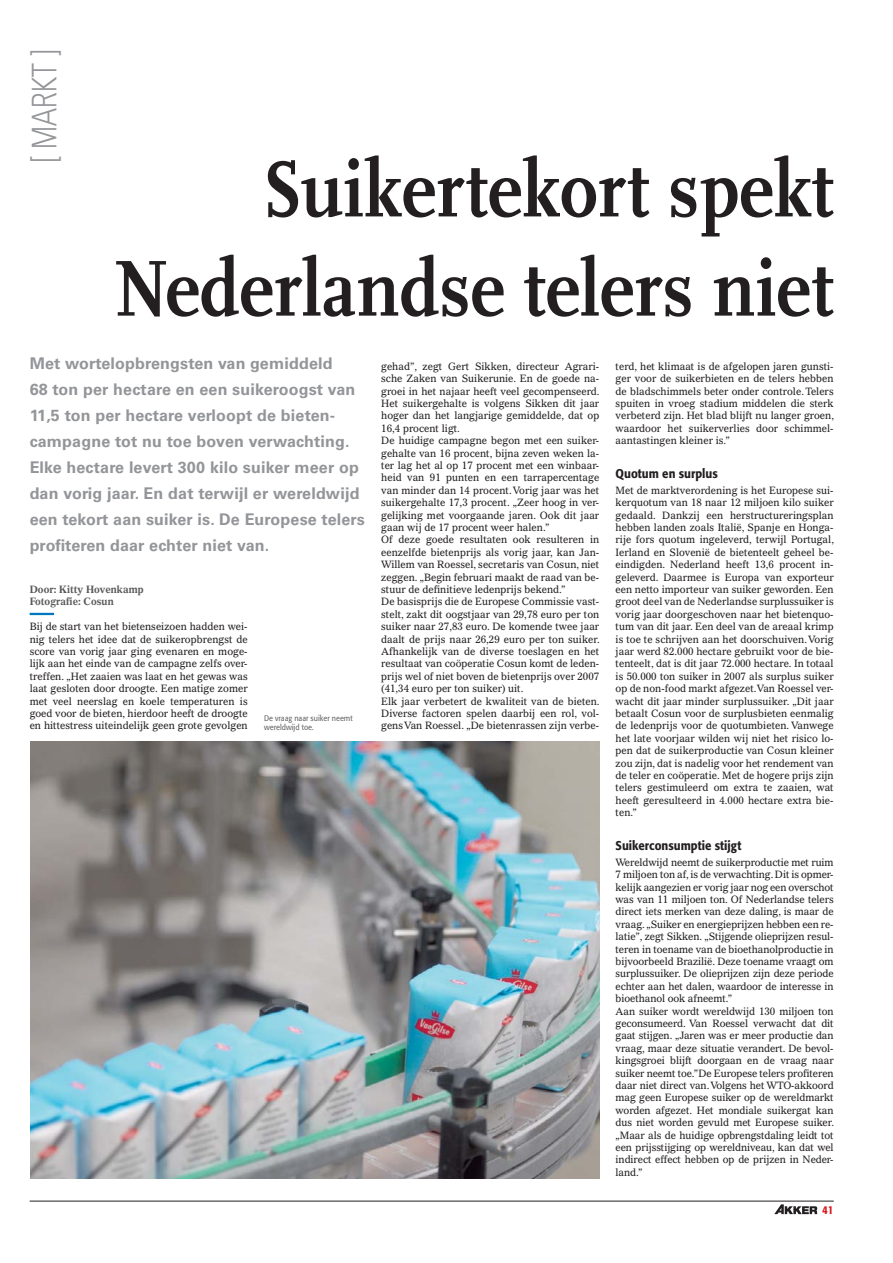
<style>
.page{position:relative;width:893px;height:1263px;background:#fff}
.page>*{position:absolute;margin:0;border:0;box-sizing:border-box;transform-origin:0 0}
.t1{font:700 82.65px/99.1px "AD Scala Tab";color:#231f20;text-align:right;scale:.9 1}
.t2{font:300 34.5px "Vectora LT Std";color:#939598;scale:.8 1}
.t3{font:700 16.05px/26.1px "Univers LT Std";letter-spacing:.01em;color:#939598}
.t4{font:500 12.6px "Formata";color:#231f20;scale:.9 1}
.t5{font:500 11.25px "Formata";color:#d71920;scale:.9 1}
.t6{font:10.35px/12.5px "Gazette LT Std";color:#231f20;text-align:justify;scale:.95 1}
.t7{font:700 10.35px/12.5px "Gazette LT Std";color:#58595b;scale:.95 1}
.t8{font:8.1px/9.6px "Formata";color:#6d6e70;scale:.9 1}
</style>
<div class="page">
<hr style="left:30px;top:1201px;width:804px;height:1px;background:#231f20">
<svg style="left:774px;top:1204px;width:43px;height:10px"></svg>
<hr style="left:30px;top:613px;width:24px;height:2px;background:#0077bf">
<img style="left:31px;top:742px;width:568px;height:436px">
<h2 class="t2" style="left:24px;top:163px;width:144px;rotate:-90deg">[ MARKT ]</h2>
<h1 class="t1" style="left:114px;top:147px;width:801px">Suikertekort spekt<br>Nederlandse telers niet</h1>
<p class="t3" style="left:30px;top:351px;width:337px">Met wortelopbrengsten van gemiddeld<br>68 ton per hectare en een suikeroogst van 11,5 ton per hectare verloopt de bieten&shy;campagne tot nu toe boven verwachting.<br>Elke hectare levert 300 kilo suiker meer op dan vorig jaar. En dat terwijl er wereldwijd een tekort aan suiker is. De Europese telers profiteren daar echter niet van.</p>
<p class="t6" style="left:381px;top:361px;width:231px;text-align:left">gehad”, zegt Gert Sikken, directeur Agrari&shy;sche Zaken van Suikerunie. En de goede na&shy;groei in het najaar heeft veel gecompenseerd.<br>Het suikergehalte is volgens Sikken dit jaar hoger dan het langjarige gemiddelde, dat op 16,4 procent ligt.<br>De huidige campagne begon met een suiker&shy;gehalte van 16 procent, bijna zeven weken la&shy;ter lag het al op 17 procent met een winbaar&shy;heid van 91 punten en een tarrapercentage van minder dan 14 procent. Vorig jaar was het suikergehalte 17,3 procent. „Zeer hoog in ver&shy;gelijking met voorgaande jaren. Ook dit jaar gaan wij de 17 procent weer halen.”<br>Of deze goede resultaten ook resulteren in eenzelfde bietenprijs als vorig jaar, kan Jan-Willem van Roessel, secretaris van Cosun, niet zeggen. „Begin februari maakt de raad van be&shy;stuur de definitieve ledenprijs bekend.”<br>De basisprijs die de Europese Commissie vast&shy;stelt, zakt dit oogstjaar van 29,78 euro per ton suiker naar 27,83 euro. De komende twee jaar daalt de prijs naar 26,29 euro per ton suiker.<br>Afhankelijk van de diverse toeslagen en het resultaat van coöperatie Cosun komt de leden&shy;prijs wel of niet boven de bietenprijs over 2007 (41,34 euro per ton suiker) uit.<br>Elk jaar verbetert de kwaliteit van de bieten.<br>Diverse factoren spelen daarbij een rol, vol&shy;gens Van Roessel. „De bietenrassen zijn verbe-</p>
<p class="t6" style="left:616px;top:361px;width:231px">terd, het klimaat is de afgelopen jaren gunsti&shy;ger voor de suikerbieten en de telers hebben de bladschimmels beter onder controle. Telers spuiten in vroeg stadium middelen die sterk verbeterd zijn. Het blad blijft nu langer groen, waardoor het suikerverlies door schimmel&shy;aantastingen kleiner is.”</p>
<p class="t4" style="left:616px;top:468px;width:115px">Quotum en surplus</p>
<p class="t6" style="left:616px;top:485px;width:231px">Met de marktverordening is het Europese sui&shy;kerquotum van 18 naar 12 miljoen kilo suiker gedaald. Dankzij een herstructureringsplan hebben landen zoals Italië, Spanje en Honga&shy;rije fors quotum ingeleverd, terwijl Portugal, Ierland en Slovenië de bietenteelt geheel be&shy;eindigden. Nederland heeft 13,6 procent in&shy;geleverd. Daarmee is Europa van exporteur een netto importeur van suiker geworden. Een groot deel van de Nederlandse surplussuiker is vorig jaar doorgeschoven naar het bietenquo&shy;tum van dit jaar. Een deel van de areaal krimp is toe te schrijven aan het doorschuiven. Vorig jaar werd 82.000 hectare gebruikt voor de bie&shy;tenteelt, dat is dit jaar 72.000 hectare. In totaal is 50.000 ton suiker in 2007 als surplus suiker op de non-food markt afgezet. Van Roessel ver&shy;wacht dit jaar minder surplussuiker. „Dit jaar betaalt Cosun voor de surplusbieten eenmalig de ledenprijs voor de quotumbieten. Vanwege het late voorjaar wilden wij niet het risico lo&shy;pen dat de suikerproductie van Cosun kleiner zou zijn, dat is nadelig voor het rendement van de teler en coöperatie. Met de hogere prijs zijn telers gestimuleerd om extra te zaaien, wat heeft geresulteerd in 4.000 hectare extra bie&shy;ten.”</p>
<p class="t4" style="left:616px;top:840px;width:141px">Suikerconsumptie stijgt</p>
<p class="t6" style="left:616px;top:857px;width:231px;text-align:left">Wereldwijd neemt de suikerproductie met ruim 7 miljoen ton af, is de verwachting. Dit is opmer&shy;kelijk aangezien er vorig jaar nog een overschot was van 11 miljoen ton. Of Nederlandse telers direct iets merken van deze daling, is maar de vraag. „Suiker en energieprijzen hebben een re&shy;latie”, zegt Sikken. „Stijgende olieprijzen resul&shy;teren in toename van de bioethanolproductie in bijvoorbeeld Brazilië. Deze toename vraagt om surplussuiker. De olieprijzen zijn deze periode echter aan het dalen, waardoor de interesse in bioethanol ook afneemt.”<br>Aan suiker wordt wereldwijd 130 miljoen ton geconsumeerd. Van Roessel verwacht dat dit gaat stijgen. „Jaren was er meer productie dan vraag, maar deze situatie verandert. De bevol&shy;kingsgroei blijft doorgaan en de vraag naar suiker neemt toe.”De Europese telers profiteren daar niet direct van. Volgens het WTO-akkoord mag geen Europese suiker op de wereldmarkt worden afgezet. Het mondiale suikergat kan dus niet worden gevuld met Europese suiker. „Maar als de huidige opbrengstdaling leidt tot een prijsstijging op wereldniveau, kan dat wel indirect effect hebben op de prijzen in Neder&shy;land.”</p>
<p class="t7" style="left:30px;top:584px;width:122px">Door: Kitty Hovenkamp<br>Fotografie: Cosun</p>
<p class="t6" style="left:30px;top:621px;width:231px">Bij de start van het bietenseizoen hadden wei&shy;nig telers het idee dat de suikeropbrengst de score van vorig jaar ging evenaren en moge&shy;lijk aan het einde van de campagne zelfs over&shy;treffen. „Het zaaien was laat en het gewas was laat gesloten door droogte. Een matige zomer met veel neerslag en koele temperaturen is goed voor de bieten, hierdoor heeft de droogte en hittestress uiteindelijk geen grote gevolgen</p>
<p class="t8" style="left:264px;top:714px;width:100px">De vraag naar suiker neemt wereldwijd toe.</p>
<p class="t5" style="left:822px;top:1205px;width:14px">41</p>
</div>
